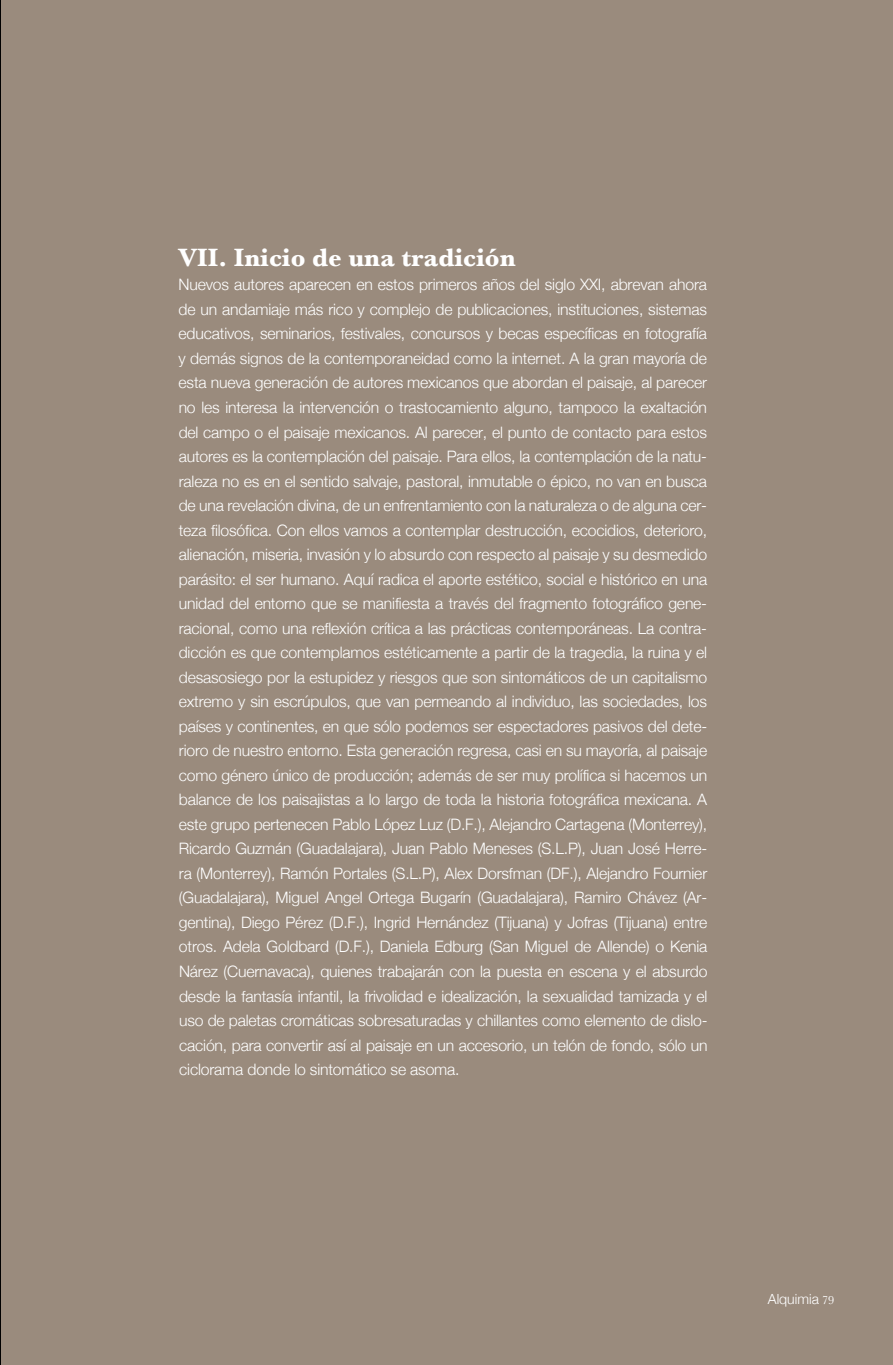
<style>
.page{position:relative;width:893px;height:1365px;background:#fff}
.page>*{position:absolute;margin:0;border:0;box-sizing:border-box;transform-origin:0 0}
.t1{font:700 26.25px "Baskerville";color:#fff}
.t2{font:300 15.75px/24.5px "Helvetica Neue";letter-spacing:-.01em;color:#fff}
.t3{font:300 14px "Helvetica Neue";color:#fff}
.s1{font-family:"Baskerville";font-weight:400;font-size:12.25px}
</style>
<div class="page">
<div style="left:0;top:0;width:893px;height:1364px;background:#9a8b7d"></div>
<hr style="left:0;top:0;width:1px;height:1364px;background:#000">
<h1 class="t1" style="left:179px;top:242px;width:338px">VII. Inicio de una tradición</h1>
<p class="t2" style="left:179px;top:272px;width:530px">Nuevos autores aparecen en estos primeros años del siglo XXI, abrevan ahora de un andamiaje más rico y complejo de publicaciones, instituciones, sistemas educativos, seminarios, festivales, concursos y becas específicas en fotografía y demás signos de la contemporaneidad como la internet. A la gran mayoría de esta nueva generación de autores mexicanos que abordan el paisaje, al parecer no les interesa la intervención o trastocamiento alguno, tampoco la exaltación del campo o el paisaje mexicanos. Al parecer, el punto de contacto para estos autores es la contemplación del paisaje. Para ellos, la contemplación de la natu&shy;raleza no es en el sentido salvaje, pastoral, inmutable o épico, no van en busca de una revelación divina, de un enfrentamiento con la naturaleza o de alguna cer&shy;teza filosófica. Con ellos vamos a contemplar destrucción, ecocidios, deterioro, alienación, miseria, invasión y lo absurdo con respecto al paisaje y su desmedido parásito: el ser humano. Aquí radica el aporte estético, social e histórico en una unidad del entorno que se manifiesta a través del fragmento fotográfico gene&shy;racional, como una reflexión crítica a las prácticas contemporáneas. La contra&shy;dicción es que contemplamos estéticamente a partir de la tragedia, la ruina y el desasosiego por la estupidez y riesgos que son sintomáticos de un capitalismo extremo y sin escrúpulos, que van permeando al individuo, las sociedades, los países y continentes, en que sólo podemos ser espectadores pasivos del dete&shy;rioro de nuestro entorno. Esta generación regresa, casi en su mayoría, al paisaje como género único de producción; además de ser muy prolífica si hacemos un balance de los paisajistas a lo largo de toda la historia fotográfica mexicana. A este grupo pertenecen Pablo López Luz (D.F.), Alejandro Cartagena (Monterrey), Ricardo Guzmán (Guadalajara), Juan Pablo Meneses (S.L.P), Juan José Herre&shy;ra (Monterrey), Ramón Portales (S.L.P), Alex Dorsfman (DF.), Alejandro Fournier (Guadalajara), Miguel Angel Ortega Bugarín (Guadalajara), Ramiro Chávez (Ar&shy;gentina), Diego Pérez (D.F.), I ngrid Hernández (Tijuana) y Jofras (Tijuana) entre otros. Adela Goldbard (D.F.), Daniela Edburg (San Miguel de Allende) o Kenia Nárez (Cuernavaca), quienes trabajarán con la puesta en escena y el absurdo desde la fantasía infantil, la frivolidad e idealización, la sexualidad tamizada y el uso de paletas cromáticas sobresaturadas y chillantes como elemento de dislo&shy;cación, para convertir así al paisaje en un accesorio, un telón de fondo, sólo un ciclorama donde lo sintomático se asoma.</p>
<p class="t3" style="left:768px;top:1290px;width:68px">Alquimia <span class="s1">79</span></p>
</div>
